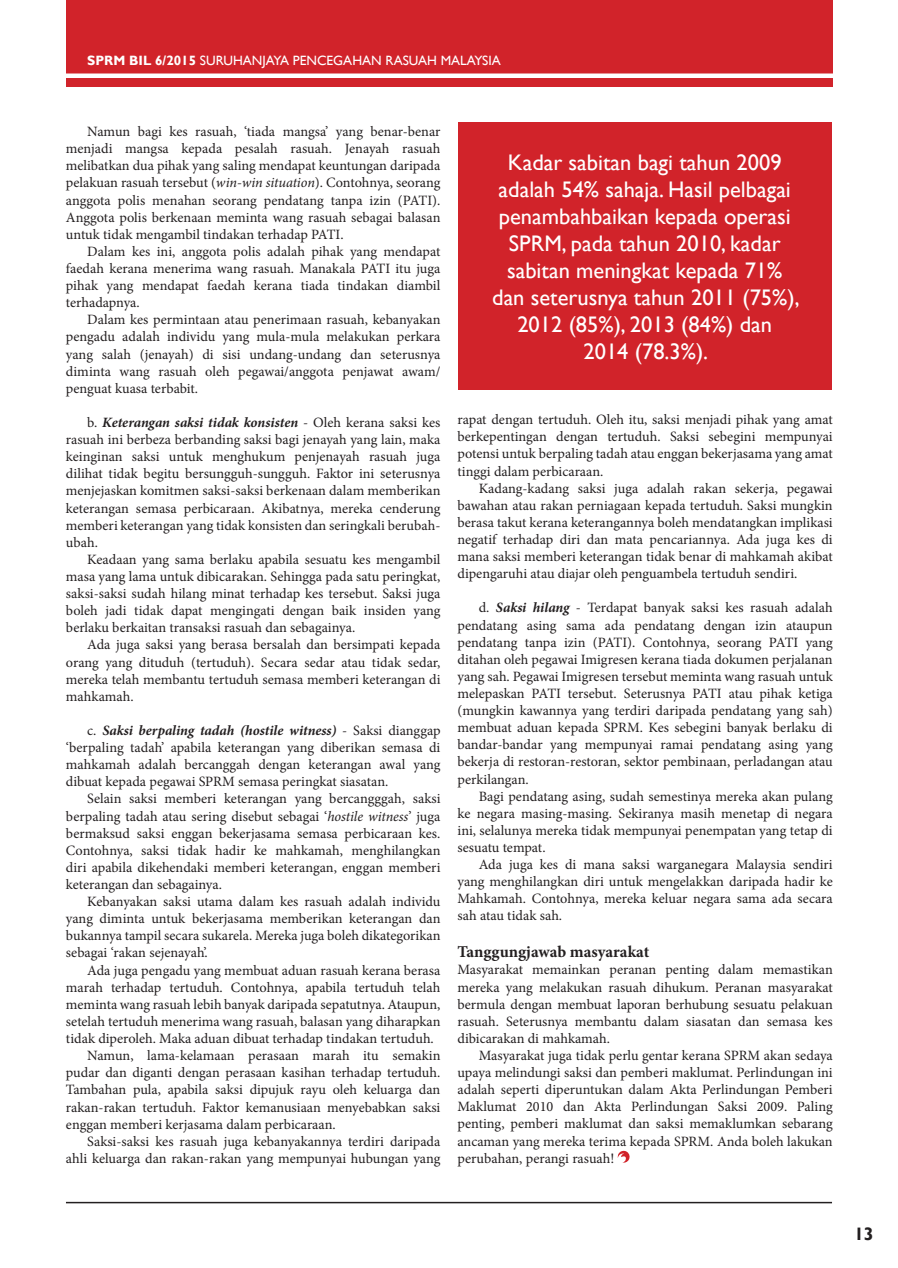
<style>
.page{position:relative;width:898px;height:1268px;background:#fff}
.page>*{position:absolute;margin:0;border:0;box-sizing:border-box;transform-origin:0 0}
.t1{font:22.5px/27px "Gill Sans";color:#fff;text-align:center}
.t2{font:700 18px "Gill Sans";color:#231f20}
.t3{font:700 16.5px "Minion Pro";color:#231f20}
.t4{font:14.25px/17.1px "Minion Pro";color:#231f20;text-align:justify}
.t5{font:13.5px "Gill Sans";color:#fff}
.s1{font-weight:700}
.s2{font-style:italic}
.s3{font-weight:700;font-style:italic}
</style>
<div class="page">
<hr style="left:66px;top:1201px;width:765px;height:1px;background:#231f20">
<div style="left:67px;top:0;width:765px;height:86px;background:#d1232a"></div>
<div style="left:66px;top:73px;width:767px;height:5px;background:#fff"></div>
<svg style="left:617px;top:1150px;width:13px;height:12px"></svg>
<div style="left:458px;top:122px;width:373px;height:267px;background:#d1232a"></div>
<p class="t5" style="left:87px;top:52px;width:415px"><span class="s1">SPRM BIL 6/2015</span> SURUHANJAYA PENCEGAHAN RASUAH MALAYSIA</p>
<p class="t4" style="left:66px;top:123px;width:376px;text-indent:21px">Namun bagi kes rasuah, ‘tiada mangsa’ yang benar-benar menjadi mangsa kepada pesalah rasuah. Jenayah rasuah melibatkan dua pihak yang saling mendapat keuntungan daripada pelakuan rasuah tersebut (<span class="s2">win-win situation</span>). Contohnya, seorang anggota polis menahan seorang pendatang tanpa izin (PATI).<br>Anggota polis berkenaan meminta wang rasuah sebagai balasan untuk tidak mengambil tindakan terhadap PATI.</p>
<p class="t4" style="left:66px;top:243px;width:376px;text-indent:21px">Dalam kes ini, anggota polis adalah pihak yang mendapat faedah kerana menerima wang rasuah. Manakala PATI itu juga pihak yang mendapat faedah kerana tiada tindakan diambil terhadapnya.</p>
<p class="t4" style="left:66px;top:311px;width:376px;text-indent:21px">Dalam kes permintaan atau penerimaan rasuah, kebanyakan pengadu adalah individu yang mula-mula melakukan perkara yang salah (jenayah) di sisi undang-undang dan seterusnya diminta wang rasuah oleh pegawai/anggota penjawat awam/ penguat kuasa terbabit.</p>
<p class="t4" style="left:66px;top:414px;width:376px;text-indent:21px">b. <span class="s3">Keterangan saksi tidak konsisten</span> - Oleh kerana saksi kes rasuah ini berbeza berbanding saksi bagi jenayah yang lain, maka keinginan saksi untuk menghukum penjenayah rasuah juga dilihat tidak begitu bersungguh-sungguh. Faktor ini seterusnya menjejaskan komitmen saksi-saksi berkenaan dalam memberikan keterangan semasa perbicaraan. Akibatnya, mereka cenderung memberi keterangan yang tidak konsisten dan seringkali berubah&shy;ubah.</p>
<p class="t4" style="left:66px;top:550px;width:376px;text-indent:21px">Keadaan yang sama berlaku apabila sesuatu kes mengambil masa yang lama untuk dibicarakan. Sehingga pada satu peringkat, saksi-saksi sudah hilang minat terhadap kes tersebut. Saksi juga boleh jadi tidak dapat mengingati dengan baik insiden yang berlaku berkaitan transaksi rasuah dan sebagainya.</p>
<p class="t4" style="left:66px;top:636px;width:376px;text-indent:21px">Ada juga saksi yang berasa bersalah dan bersimpati kepada orang yang dituduh (tertuduh). Secara sedar atau tidak sedar, mereka telah membantu tertuduh semasa memberi keterangan di mahkamah.</p>
<p class="t4" style="left:66px;top:721px;width:376px;text-indent:21px">c. <span class="s3">Saksi berpaling tadah (hostile witness)</span> - Saksi dianggap ‘berpaling tadah’ apabila keterangan yang diberikan semasa di mahkamah adalah bercanggah dengan keterangan awal yang dibuat kepada pegawai SPRM semasa peringkat siasatan.</p>
<p class="t4" style="left:66px;top:790px;width:376px;text-indent:21px">Selain saksi memberi keterangan yang bercangggah, saksi berpaling tadah atau sering disebut sebagai ‘<span class="s2">hostile witness</span>’ juga bermaksud saksi enggan bekerjasama semasa perbicaraan kes.<br>Contohnya, saksi tidak hadir ke mahkamah, menghilangkan diri apabila dikehendaki memberi keterangan, enggan memberi keterangan dan sebagainya.</p>
<p class="t4" style="left:66px;top:892px;width:376px;text-indent:21px">Kebanyakan saksi utama dalam kes rasuah adalah individu yang diminta untuk bekerjasama memberikan keterangan dan bukannya tampil secara sukarela. Mereka juga boleh dikategorikan sebagai ‘rakan sejenayah’.</p>
<p class="t4" style="left:87px;top:961px;width:354px">Ada juga pengadu yang membuat aduan rasuah kerana berasa</p>
<p class="t4" style="left:66px;top:978px;width:376px">marah terhadap tertuduh. Contohnya, apabila tertuduh telah</p>
<p class="t4" style="left:66px;top:995px;width:376px">meminta wang rasuah lebih banyak daripada sepatutnya. Ataupun,</p>
<p class="t4" style="left:66px;top:1012px;width:376px">setelah tertuduh menerima wang rasuah, balasan yang diharapkan</p>
<p class="t4" style="left:66px;top:1029px;width:369px">tidak diperoleh. Maka aduan dibuat terhadap tindakan tertuduh.</p>
<p class="t4" style="left:87px;top:1046px;width:354px">Namun, lama-kelamaan perasaan marah itu semakin</p>
<p class="t4" style="left:66px;top:1063px;width:376px">pudar dan diganti dengan perasaan kasihan terhadap tertuduh.</p>
<p class="t4" style="left:66px;top:1081px;width:376px">Tambahan pula, apabila saksi dipujuk rayu oleh keluarga dan</p>
<p class="t4" style="left:66px;top:1098px;width:376px">rakan-rakan tertuduh. Faktor kemanusiaan menyebabkan saksi</p>
<p class="t4" style="left:66px;top:1115px;width:271px">enggan memberi kerjasama dalam perbicaraan.</p>
<p class="t4" style="left:87px;top:1132px;width:354px">Saksi-saksi kes rasuah juga kebanyakannya terdiri daripada</p>
<p class="t4" style="left:66px;top:1149px;width:376px">ahli keluarga dan rakan-rakan yang mempunyai hubungan yang</p>
<h1 class="t1" style="left:492px;top:149px;width:309px">Kadar sabitan bagi tahun 2009 adalah 54% sahaja. Hasil pelbagai penambahbaikan kepada operasi<br>SPRM, pada tahun 2010, kadar sabitan meningkat kepada 71% dan seterusnya tahun 2011 (75%),<br>2012 (85%), 2013 (84%) dan<br>2014 (78.3%).</h1>
<p class="t4" style="left:457px;top:411px;width:376px">rapat dengan tertuduh. Oleh itu, saksi menjadi pihak yang amat berkepentingan dengan tertuduh. Saksi sebegini mempunyai potensi untuk berpaling tadah atau enggan bekerjasama yang amat tinggi dalam perbicaraan.</p>
<p class="t4" style="left:457px;top:479px;width:376px;text-indent:21px">Kadang-kadang saksi juga adalah rakan sekerja, pegawai bawahan atau rakan perniagaan kepada tertuduh. Saksi mungkin berasa takut kerana keterangannya boleh mendatangkan implikasi negatif terhadap diri dan mata pencariannya. Ada juga kes di mana saksi memberi keterangan tidak benar di mahkamah akibat dipengaruhi atau diajar oleh penguambela tertuduh sendiri.</p>
<p class="t4" style="left:457px;top:599px;width:376px;text-indent:21px">d. <span class="s3">Saksi hilang</span> - Terdapat banyak saksi kes rasuah adalah pendatang asing sama ada pendatang dengan izin ataupun pendatang tanpa izin (PATI). Contohnya, seorang PATI yang ditahan oleh pegawai Imigresen kerana tiada dokumen perjalanan yang sah. Pegawai Imigresen tersebut meminta wang rasuah untuk melepaskan PATI tersebut. Seterusnya PATI atau pihak ketiga (mungkin kawannya yang terdiri daripada pendatang yang sah) membuat aduan kepada SPRM. Kes sebegini banyak berlaku di bandar-bandar yang mempunyai ramai pendatang asing yang bekerja di restoran-restoran, sektor pembinaan, perladangan atau perkilangan.</p>
<p class="t4" style="left:457px;top:787px;width:376px;text-indent:21px">Bagi pendatang asing, sudah semestinya mereka akan pulang ke negara masing-masing. Sekiranya masih menetap di negara ini, selalunya mereka tidak mempunyai penempatan yang tetap di sesuatu tempat.</p>
<p class="t4" style="left:457px;top:855px;width:376px;text-indent:21px">Ada juga kes di mana saksi warganegara Malaysia sendiri yang menghilangkan diri untuk mengelakkan daripada hadir ke Mahkamah. Contohnya, mereka keluar negara sama ada secara sah atau tidak sah.</p>
<p class="t3" style="left:457px;top:940px;width:193px">Tanggungjawab masyarakat</p>
<p class="t4" style="left:457px;top:961px;width:376px">Masyarakat memainkan peranan penting dalam memastikan mereka yang melakukan rasuah dihukum. Peranan masyarakat bermula dengan membuat laporan berhubung sesuatu pelakuan rasuah. Seterusnya membantu dalam siasatan dan semasa kes dibicarakan di mahkamah.</p>
<p class="t4" style="left:457px;top:1046px;width:376px;text-indent:21px">Masyarakat juga tidak perlu gentar kerana SPRM akan sedaya upaya melindungi saksi dan pemberi maklumat. Perlindungan ini adalah seperti diperuntukan dalam Akta Perlindungan Pemberi Maklumat 2010 dan Akta Perlindungan Saksi 2009. Paling penting, pemberi maklumat dan saksi memaklumkan sebarang ancaman yang mereka terima kepada SPRM. Anda boleh lakukan perubahan, perangi rasuah!</p>
<p class="t2" style="left:853px;top:1223px;width:21px">13</p>
</div>
